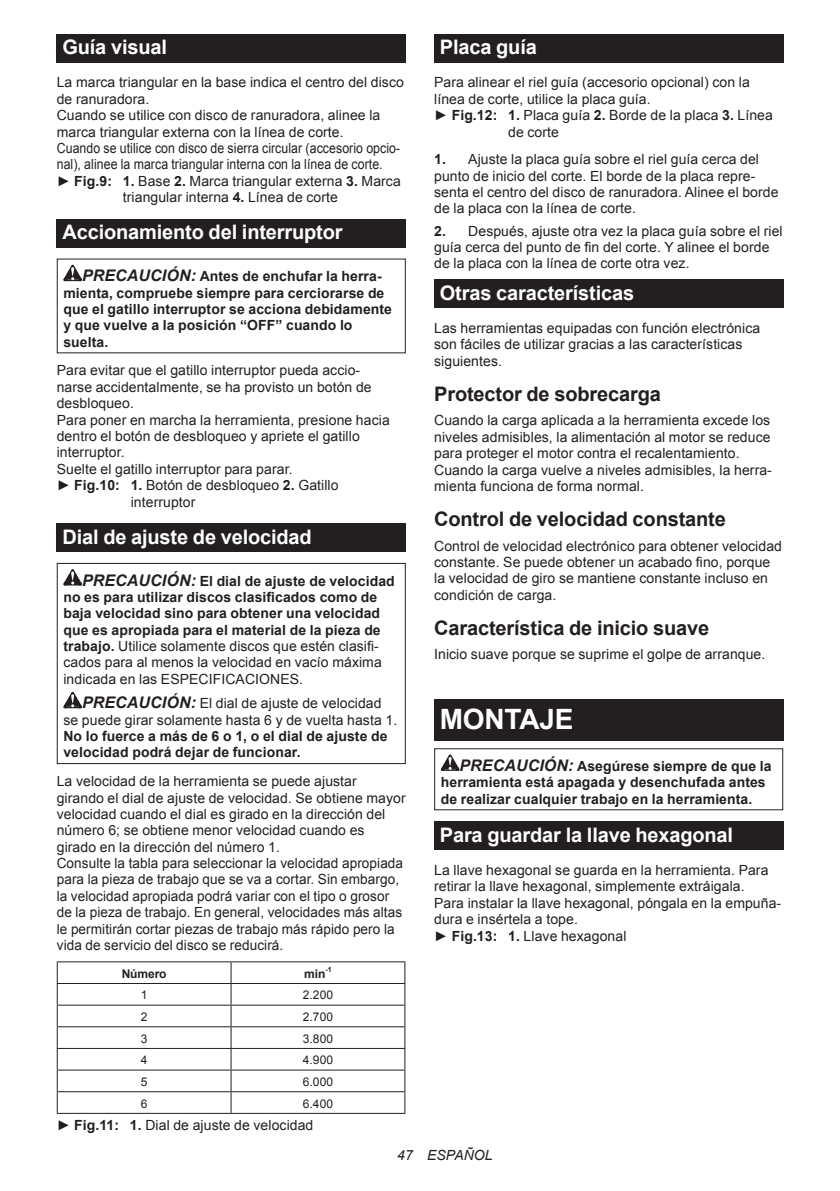
<style>
.page{position:relative;width:840px;height:1191px;background:#fff}
.page>*{position:absolute;margin:0;border:0;box-sizing:border-box;transform-origin:0 0}
.t1{font:700 28px "Arial";letter-spacing:-.01em;color:#fff}
.t2{font:700 20px "Arial";letter-spacing:-.01em;color:#fff}
.t3{font:700 20px "Arial";letter-spacing:-.01em;color:#231f20}
.t4{font:14px/16.4px "Arial";letter-spacing:.005em;color:#231f20}
.t5{font:700 14px/16.4px "Arial";letter-spacing:.005em;color:#231f20}
.t6{font:14px "Arial";letter-spacing:.005em;color:#231f20;scale:.88 1}
.t7{font:italic 14px "Arial";letter-spacing:.005em;color:#231f20}
.t8{font:12px "Arial";letter-spacing:.005em;color:#231f20}
.t9{font:700 12px "Arial";letter-spacing:-.01em;color:#231f20}
.t10{font:700 7.2px "Arial";color:#231f20}
.s1{font-weight:700}
.s2{font-style:italic;font-size:16px}
.s3{font-weight:400}
.s4{font-weight:700;font-style:italic;font-size:16px}
</style>
<div class="page">
<div style="left:57px;top:34px;width:348px;height:29px;background:#231f20"></div>
<div style="left:57px;top:219px;width:348px;height:29px;background:#231f20"></div>
<svg style="left:63px;top:265px;width:19px;height:16px"></svg>
<div style="left:57px;top:523px;width:348px;height:29px;background:#231f20"></div>
<svg style="left:63px;top:569px;width:19px;height:16px"></svg>
<svg style="left:63px;top:692px;width:19px;height:16px"></svg>
<div style="left:57px;top:563px;width:348px;height:201px;border:1px solid #231f20"></div>
<hr style="left:57px;top:961px;width:174px;height:1px;background:#231f20">
<hr style="left:231px;top:961px;width:174px;height:1px;background:#231f20">
<hr style="left:57px;top:983px;width:174px;height:1px;background:#231f20">
<hr style="left:231px;top:983px;width:174px;height:1px;background:#231f20">
<hr style="left:57px;top:1004px;width:174px;height:1px;background:#231f20">
<hr style="left:231px;top:1004px;width:174px;height:1px;background:#231f20">
<hr style="left:57px;top:1026px;width:174px;height:1px;background:#231f20">
<hr style="left:231px;top:1026px;width:174px;height:1px;background:#231f20">
<hr style="left:57px;top:1048px;width:174px;height:1px;background:#231f20">
<hr style="left:231px;top:1048px;width:174px;height:1px;background:#231f20">
<hr style="left:57px;top:1069px;width:174px;height:1px;background:#231f20">
<hr style="left:231px;top:1069px;width:174px;height:1px;background:#231f20">
<hr style="left:57px;top:1091px;width:174px;height:1px;background:#231f20">
<svg style="left:57px;top:962px;width:1px;height:150px"></svg>
<hr style="left:231px;top:1091px;width:174px;height:1px;background:#231f20">
<svg style="left:230px;top:962px;width:1px;height:150px"></svg>
<svg style="left:404px;top:962px;width:1px;height:150px"></svg>
<hr style="left:57px;top:1112px;width:174px;height:1px;background:#231f20">
<hr style="left:231px;top:1112px;width:174px;height:1px;background:#231f20">
<div style="left:434px;top:34px;width:348px;height:29px;background:#231f20"></div>
<div style="left:434px;top:280px;width:348px;height:28px;background:#231f20"></div>
<div style="left:434px;top:699px;width:348px;height:41px;background:#231f20"></div>
<svg style="left:440px;top:754px;width:19px;height:17px"></svg>
<div style="left:434px;top:748px;width:348px;height:62px;border:1px solid #231f20"></div>
<div style="left:434px;top:821px;width:348px;height:29px;background:#231f20"></div>
<h2 class="t2" style="left:62px;top:34px;width:106px">Guía visual</h2>
<p class="t4" style="left:57px;top:74px;width:348px">La marca triangular en la base indica el centro del disco</p>
<p class="t4" style="left:57px;top:91px;width:94px">de ranuradora.</p>
<p class="t4" style="left:57px;top:107px;width:325px">Cuando se utilice con disco de ranuradora, alinee la</p>
<p class="t4" style="left:57px;top:124px;width:288px">marca triangular externa con la línea de corte.</p>
<p class="t6" style="left:57px;top:139px;width:391px">Cuando se utilice con disco de sierra circular (accesorio opcio-</p>
<p class="t6" style="left:57px;top:155px;width:372px">nal), alinee la marca triangular interna con la línea de corte.</p>
<p class="t4" style="left:57px;top:173px;width:345px">► <span class="s1">Fig.9: 1.</span> Base <span class="s1">2.</span> Marca triangular externa <span class="s1">3.</span> Marca</p>
<p class="t4" style="left:123px;top:189px;width:216px">triangular interna <span class="s1">4.</span> Línea de corte</p>
<h2 class="t2" style="left:62px;top:219px;width:281px">Accionamiento del interruptor</h2>
<p class="t5" style="left:63px;top:268px;width:330px;text-indent:19px"><span class="s2">PRECAUCIÓN:</span> Antes de enchufar la herra&shy;mienta, compruebe siempre para cerciorarse de que el gatillo interruptor se acciona debidamente y que vuelve a la posición “OFF” cuando lo suelta.</p>
<p class="t4" style="left:57px;top:362px;width:305px">Para evitar que el gatillo interruptor pueda accio-</p>
<p class="t4" style="left:57px;top:379px;width:316px">narse accidentalmente, se ha provisto un botón de</p>
<p class="t4" style="left:57px;top:395px;width:79px">desbloqueo.</p>
<p class="t4" style="left:57px;top:411px;width:334px">Para poner en marcha la herramienta, presione hacia</p>
<p class="t4" style="left:57px;top:428px;width:304px">dentro el botón de desbloqueo y apriete el gatillo</p>
<p class="t4" style="left:57px;top:444px;width:69px">interruptor.</p>
<p class="t4" style="left:57px;top:461px;width:237px">Suelte el gatillo interruptor para parar.</p>
<p class="t4" style="left:57px;top:477px;width:283px">► <span class="s1">Fig.10: 1.</span> Botón de desbloqueo <span class="s1">2.</span> Gatillo</p>
<p class="t4" style="left:131px;top:493px;width:66px">interruptor</p>
<h2 class="t2" style="left:62px;top:523px;width:251px">Dial de ajuste de velocidad</h2>
<p class="t5" style="left:63px;top:573px;width:333px;text-indent:19px"><span class="s2">PRECAUCIÓN:</span> El dial de ajuste de velocidad no es para utilizar discos clasificados como de baja velocidad sino para obtener una velocidad que es apropiada para el material de la pieza de trabajo. <span class="s3">Utilice solamente discos que estén clasifi&shy;cados para al menos la velocidad en vacío máxima indicada en las ESPECIFICACIONES.</span></p>
<p class="t4" style="left:63px;top:695px;width:335px;text-align:center"><span class="s4">PRECAUCIÓN:</span> El dial de ajuste de velocidad<br>se puede girar solamente hasta 6 y de vuelta hasta 1.</p>
<p class="t5" style="left:63px;top:728px;width:325px">No lo fuerce a más de 6 o 1, o el dial de ajuste de velocidad podrá dejar de funcionar.</p>
<p class="t4" style="left:57px;top:773px;width:350px">La velocidad de la herramienta se puede ajustar girando el dial de ajuste de velocidad. Se obtiene mayor velocidad cuando el dial es girado en la dirección del número 6; se obtiene menor velocidad cuando es girado en la dirección del número 1.<br>Consulte la tabla para seleccionar la velocidad apropiada para la pieza de trabajo que se va a cortar. Sin embargo, la velocidad apropiada podrá variar con el tipo o grosor de la pieza de trabajo. En general, velocidades más altas le permitirán cortar piezas de trabajo más rápido pero la vida de servicio del disco se reducirá.</p>
<p class="t9" style="left:122px;top:965px;width:46px">Número</p>
<p class="t9" style="left:304px;top:965px;width:23px">min</p>
<p class="t10" style="left:325px;top:964px;width:8px">-1</p>
<p class="t8" style="left:141px;top:987px;width:8px">1</p>
<p class="t8" style="left:302px;top:987px;width:32px">2.200</p>
<p class="t8" style="left:141px;top:1009px;width:8px">2</p>
<p class="t8" style="left:302px;top:1009px;width:32px">2.700</p>
<p class="t8" style="left:141px;top:1030px;width:8px">3</p>
<p class="t8" style="left:302px;top:1030px;width:32px">3.800</p>
<p class="t8" style="left:141px;top:1052px;width:8px">4</p>
<p class="t8" style="left:302px;top:1052px;width:32px">4.900</p>
<p class="t8" style="left:141px;top:1074px;width:8px">5</p>
<p class="t8" style="left:302px;top:1074px;width:32px">6.000</p>
<p class="t8" style="left:141px;top:1095px;width:8px">6</p>
<p class="t8" style="left:302px;top:1095px;width:32px">6.400</p>
<p class="t4" style="left:57px;top:1117px;width:258px">► <span class="s1">Fig.11: 1.</span> Dial de ajuste de velocidad</p>
<h2 class="t2" style="left:439px;top:34px;width:98px">Placa guía</h2>
<p class="t4" style="left:434px;top:74px;width:317px">Para alinear el riel guía (accesorio opcional) con la</p>
<p class="t4" style="left:434px;top:91px;width:218px">línea de corte, utilice la placa guía.</p>
<p class="t4" style="left:434px;top:107px;width:340px">► <span class="s1">Fig.12: 1.</span> Placa guía <span class="s1">2.</span> Borde de la placa <span class="s1">3.</span> Línea</p>
<p class="t4" style="left:508px;top:124px;width:52px">de corte</p>
<p class="t4" style="left:434px;top:151px;width:346px"><span class="s1">1.</span> Ajuste la placa guía sobre el riel guía cerca del punto de inicio del corte. El borde de la placa repre&shy;senta el centro del disco de ranuradora. Alinee el borde de la placa con la línea de corte.</p>
<p class="t4" style="left:434px;top:222px;width:350px"><span class="s1">2.</span> Después, ajuste otra vez la placa guía sobre el riel guía cerca del punto de fin del corte. Y alinee el borde de la placa con la línea de corte otra vez.</p>
<h2 class="t2" style="left:439px;top:279px;width:196px">Otras características</h2>
<p class="t4" style="left:434px;top:320px;width:327px">Las herramientas equipadas con función electrónica son fáciles de utilizar gracias a las características siguientes.</p>
<h2 class="t3" style="left:434px;top:380px;width:228px">Protector de sobrecarga</h2>
<p class="t4" style="left:434px;top:412px;width:339px">Cuando la carga aplicada a la herramienta excede los niveles admisibles, la alimentación al motor se reduce para proteger el motor contra el recalentamiento.<br>Cuando la carga vuelve a niveles admisibles, la herra&shy;mienta funciona de forma normal.</p>
<h2 class="t3" style="left:434px;top:505px;width:293px">Control de velocidad constante</h2>
<p class="t4" style="left:434px;top:537px;width:349px">Control de velocidad electrónico para obtener velocidad constante. Se puede obtener un acabado fino, porque la velocidad de giro se mantiene constante incluso en condición de carga.</p>
<h2 class="t3" style="left:434px;top:614px;width:276px">Característica de inicio suave</h2>
<p class="t4" style="left:434px;top:646px;width:332px">Inicio suave porque se suprime el golpe de arranque.</p>
<h1 class="t1" style="left:439px;top:700px;width:135px">MONTAJE</h1>
<p class="t5" style="left:440px;top:758px;width:332px;text-indent:19px"><span class="s2">PRECAUCIÓN:</span> Asegúrese siempre de que la herramienta está apagada y desenchufada antes de realizar cualquier trabajo en la herramienta.</p>
<h2 class="t2" style="left:439px;top:821px;width:295px">Para guardar la llave hexagonal</h2>
<p class="t4" style="left:434px;top:862px;width:348px">La llave hexagonal se guarda en la herramienta. Para retirar la llave hexagonal, simplemente extráigala.<br>Para instalar la llave hexagonal, póngala en la empuña&shy;dura e insértela a tope.<br>► <span class="s1">Fig.13: 1.</span> Llave hexagonal</p>
<p class="t7" style="left:397px;top:1146px;width:97px">47 ESPAÑOL</p>
</div>
